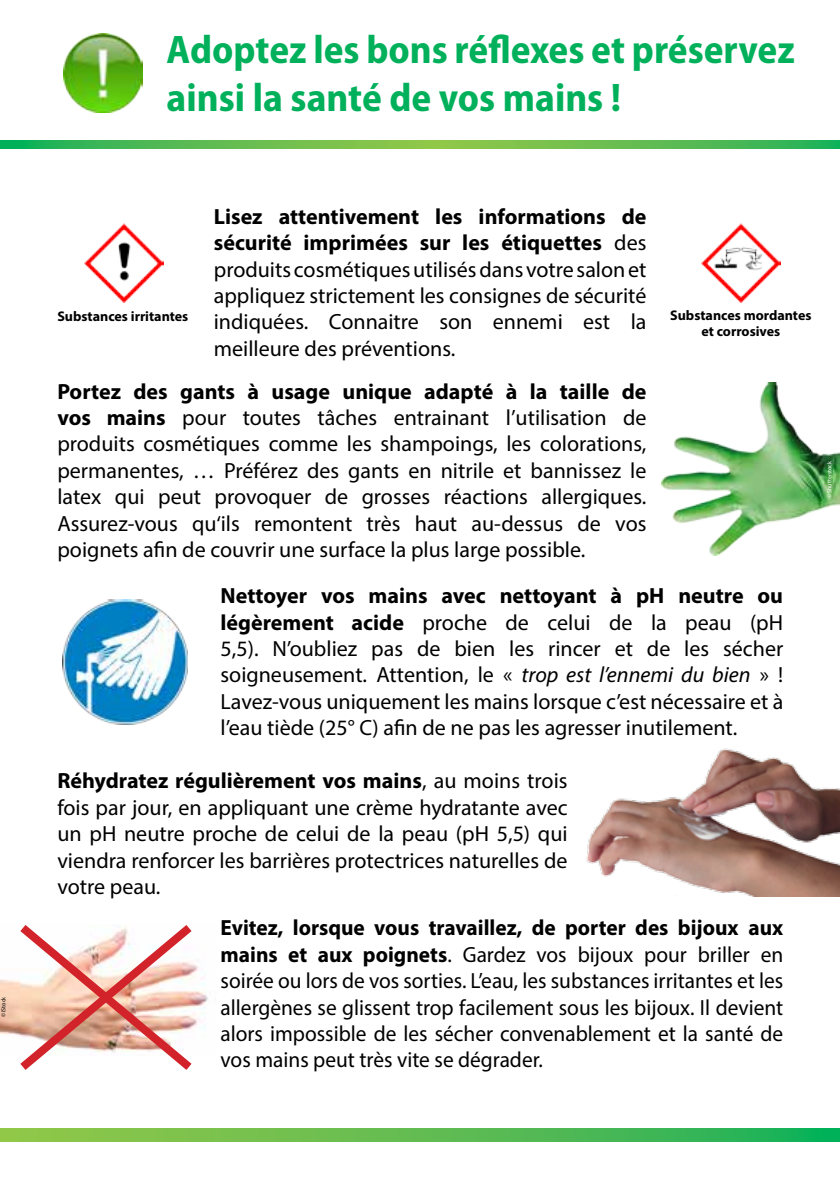
<style>
.page{position:relative;width:840px;height:1191px;background:#fff}
.page>*{position:absolute;margin:0;border:0;box-sizing:border-box;transform-origin:0 0}
.t1{font:700 semi-condensed 40px/48px "Myriad Pro";color:#00b05a}
.t2{font:22px/26.4px "Myriad Pro";color:#000;text-align:justify}
.t3{font:700 14px/16.8px "Myriad Pro";color:#000;text-align:center}
.t4{font:6px "Myriad Pro";color:#fff}
.t5{font:6px "Myriad Pro";color:#000}
.s1{font-weight:700}
.s2{font-style:italic}
</style>
<div class="page">
<img style="left:63px;top:33px;width:80px;height:80px">
<img style="left:661px;top:382px;width:178px;height:173px">
<img style="left:84px;top:223px;width:79px;height:79px">
<img style="left:701px;top:223px;width:79px;height:79px">
<img style="left:62px;top:600px;width:125px;height:124px">
<svg style="left:0;top:140px;width:839px;height:8px;background:#5cbc51"></svg>
<svg style="left:0;top:1128px;width:839px;height:13px;background:#5bbc51"></svg>
<img style="left:586px;top:748px;width:253px;height:148px">
<img style="left:0;top:977px;width:208px;height:58px">
<svg style="left:12px;top:925px;width:188px;height:145px"></svg>
<p class="t5" style="left:0;top:1017px;width:22px;rotate:-90deg">© iStock</p>
<h1 class="t1" style="left:166px;top:27px;width:629px">Adoptez les bons réflexes et préservez ainsi la santé de vos mains !</h1>
<p class="t3" style="left:57px;top:308px;width:132px">Substances irritantes</p>
<p class="t2" style="left:214px;top:203px;width:434px"><span class="s1">Lisez attentivement les informations de sécurité imprimées sur les étiquettes</span> des produits cosmétiques utilisés dans votre salon et appliquez strictement les consignes de sécurité indiquées. Connaitre son ennemi est la meilleure des préventions.</p>
<p class="t3" style="left:669px;top:306px;width:143px">Substances mordantes et corrosives</p>
<p class="t2" style="left:57px;top:378px;width:590px"><span class="s1">Portez des gants à usage unique adapté à la taille de vos mains</span> pour toutes tâches entrainant l’utilisation de produits cosmétiques comme les shampoings, les colorations, permanentes, … Préférez des gants en nitrile et bannissez le latex qui peut provoquer de grosses réactions allergiques.<br>Assurez-vous qu‘ils remontent très haut au-dessus de vos poignets afin de couvrir une surface la plus large possible.</p>
<p class="t2" style="left:220px;top:582px;width:564px"><span class="s1">Nettoyer vos mains avec nettoyant à pH neutre ou légèrement acide</span> proche de celui de la peau (pH 5,5). N’oubliez pas de bien les rincer et de les sécher soigneusement. Attention, le « <span class="s2">trop est l’ennemi du bien</span> » !<br>Lavez-vous uniquement les mains lorsque c’est nécessaire et à l’eau tiède (25° C) afin de ne pas les agresser inutilement.</p>
<p class="t2" style="left:57px;top:767px;width:511px"><span class="s1">Réhydratez régulièrement vos mains</span>, au moins trois fois par jour, en appliquant une crème hydratante avec un pH neutre proche de celui de la peau (pH 5,5) qui viendra renforcer les barrières protectrices naturelles de votre peau.</p>
<p class="t2" style="left:220px;top:914px;width:564px"><span class="s1">Evitez, lorsque vous travaillez, de porter des bijoux aux mains et aux poignets</span>. Gardez vos bijoux pour briller en soirée ou lors de vos sorties. L’eau, les substances irritantes et les allergènes se glissent trop facilement sous les bijoux. Il devient alors impossible de les sécher convenablement et la santé de vos mains peut très vite se dégrader.</p>
<p class="t4" style="left:825px;top:498px;width:39px;rotate:-90deg">© Shutterstock</p>
</div>
